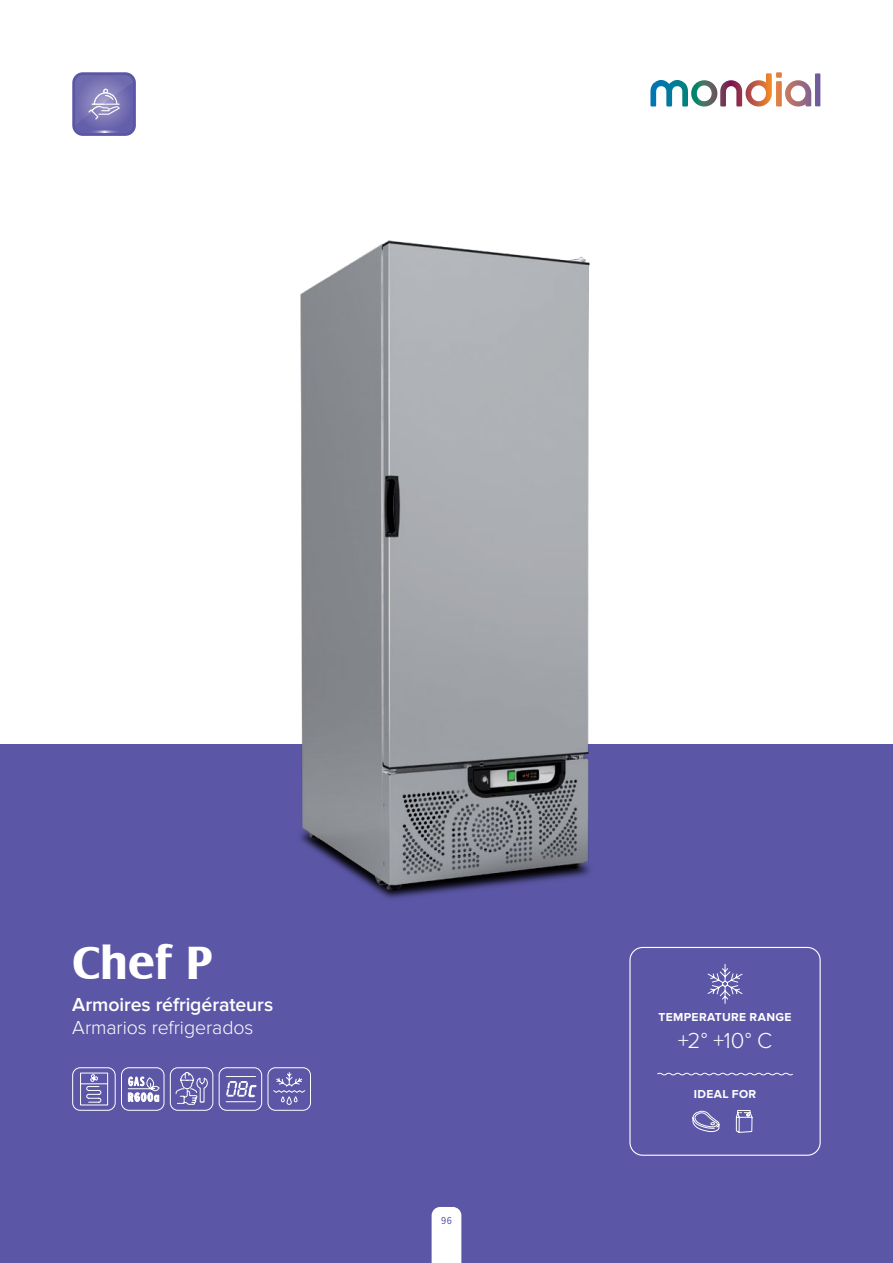
<style>
.page{position:relative;width:893px;height:1263px;background:#fff}
.page>*{position:absolute;margin:0;border:0;box-sizing:border-box;transform-origin:0 0}
.t1{font:700 48px "Castle T";color:#fff}
.t2{font:300 22.5px "Proxima Nova";color:#fff}
.t3{font:600 19.5px "Proxima Nova";letter-spacing:-.005em;color:#fff}
.t4{font:300 19.5px "Proxima Nova";letter-spacing:-.005em;color:#fff}
.t5{font:12.6px "Proxima Nova A Ex Cn";color:#fff}
.t6{font:700 12px "Proxima Nova";letter-spacing:.03em;color:#fff}
.t7{font:10.5px "Proxima Nova Cond";color:#5b57a6}
</style>
<div class="page">
<div style="left:0;top:744px;width:893px;height:519px;background:#5b57a6"></div>
<svg style="left:650px;top:72px;width:170px;height:34px"></svg>
<div style="left:72px;top:72px;width:64px;height:64px;background:#5b57a6;border-radius:11px"></div>
<svg style="left:75px;top:75px;width:58px;height:58px"></svg>
<svg style="left:707px;top:964px;width:36px;height:40px"></svg>
<svg style="left:657px;top:1072px;width:136px;height:4px"></svg>
<svg style="left:692px;top:1111px;width:28px;height:21px"></svg>
<svg style="left:735px;top:1110px;width:18px;height:23px"></svg>
<div style="left:629px;top:947px;width:192px;height:209px;border:1px solid #fff;border-radius:13px"></div>
<img style="left:300px;top:240px;width:290px;height:659px">
<hr style="left:892px;top:506px;width:1px;height:150px;background:#e6e7e8">
<svg style="left:72px;top:1067px;width:142px;height:44px"></svg>
<div style="left:219px;top:1067px;width:43px;height:44px;border:1px solid #fff;border-radius:8px"></div>
<svg style="left:226px;top:1081px;width:31px;height:17px"></svg>
<hr style="left:226px;top:1076px;width:30px;height:1px;background:#fff">
<hr style="left:226px;top:1101px;width:30px;height:1px;background:#fff">
<div style="left:268px;top:1067px;width:43px;height:44px;border:1px solid #fff;border-radius:8px"></div>
<div style="left:287px;top:1096px;width:5px;height:9px;border:1px solid #fff;border-radius:2px"></div>
<svg style="left:273px;top:1072px;width:33px;height:30px"></svg>
<div style="left:432px;top:1207px;width:29px;height:56px;background:#fff"></div>
<h1 class="t1" style="left:72px;top:935px;width:141px">Chef P</h1>
<h3 class="t3" style="left:72px;top:993px;width:203px">Armoires réfrigérateurs</h3>
<h3 class="t4" style="left:72px;top:1016px;width:183px">Armarios refrigerados</h3>
<p class="t5" style="left:128px;top:1074px;width:18px">GAS</p>
<p class="t7" style="left:441px;top:1214px;width:12px">96</p>
<p class="t6" style="left:659px;top:1010px;width:134px">TEMPERATURE RANGE</p>
<h2 class="t2" style="left:678px;top:1028px;width:96px">+2° +10° C</h2>
<p class="t6" style="left:694px;top:1087px;width:64px">IDEAL FOR</p>
</div>
